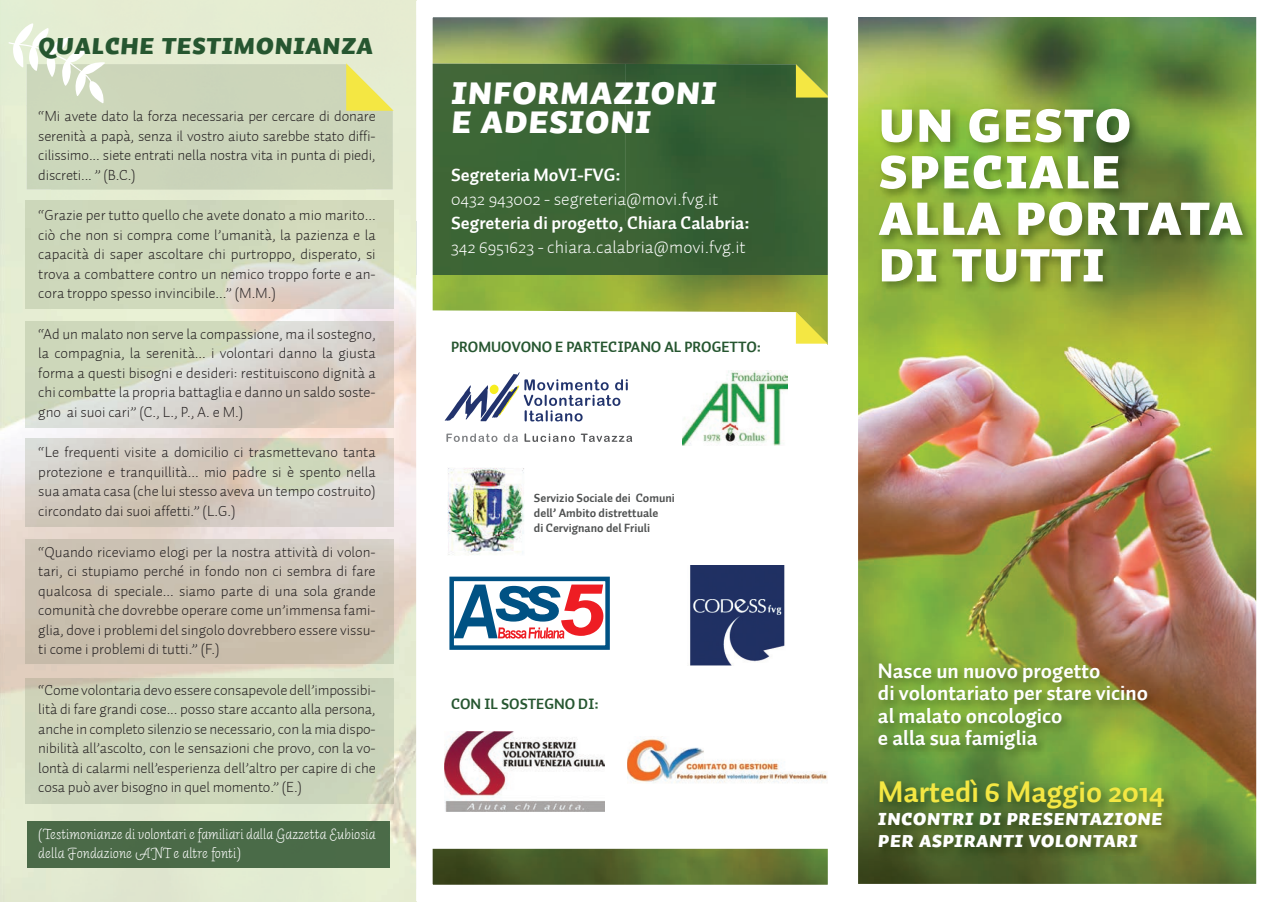
<style>
.page{position:relative;width:1272px;height:902px;background:#fff}
.page>*{position:absolute;margin:0;border:0;box-sizing:border-box;transform-origin:0 0}
.t1{font:60px/46.5px "Auto 2 Black Sm Cp";color:#fff}
.t2{font:40.5px/28.5px "Auto 2 Black Italic Sm Cp";color:#fff}
.t3{font:30px "Auto 2 Black Italic Sm Cp";color:#265630}
.t4{font:700 30px "Auto 3";color:#f4e743}
.t5{font:22.5px/22.5px "Auto 2 Black Italic Sm Cp";color:#fff}
.t6{font:700 21px/22.5px "Auto 3";color:#fff}
.t7{font:300 18px "Auto 3";color:#fff}
.t8{font:700 18px "Auto 3";color:#fff}
.t9{font:300 15px/19.5px "Auto 3";color:#231f20;text-align:justify}
.t10{font:italic 300 15px/19.5px "Auto 3";color:#fff}
.t11{font:700 15px "Auto 3";color:#265630}
.t12{font:700 12px/15px "Auto 3";color:#4f5151}
</style>
<div class="page">
<img style="left:0;top:105px;width:51px;height:796px">
<img style="left:365px;top:105px;width:51px;height:796px">
<img style="left:51px;top:309px;width:314px;height:12px">
<div style="left:51px;top:803px;width:314px;height:98px;background:#e2ead2"></div>
<img style="left:859px;top:17px;width:396px;height:866px">
<img style="left:433px;top:18px;width:394px;height:866px">
<img style="left:433px;top:64px;width:394px;height:210px">
<svg style="left:433px;top:310px;width:394px;height:538px"></svg>
<img style="left:874px;top:105px;width:380px;height:755px">
<svg style="left:524px;top:433px;width:108px;height:9px"></svg>
<svg style="left:446px;top:433px;width:72px;height:9px"></svg>
<svg style="left:444px;top:372px;width:183px;height:49px"></svg>
<img style="left:682px;top:371px;width:106px;height:74px">
<img style="left:447px;top:467px;width:77px;height:88px">
<img style="left:444px;top:731px;width:160px;height:80px">
<img style="left:627px;top:736px;width:200px;height:47px">
<img style="left:687px;top:565px;width:99px;height:100px">
<svg style="left:795px;top:312px;width:32px;height:31px"></svg>
<svg style="left:795px;top:64px;width:32px;height:33px"></svg>
<svg style="left:454px;top:584px;width:149px;height:54px"></svg>
<div style="left:449px;top:576px;width:161px;height:73px;border:4px solid #005284"></div>
<div style="left:27px;top:64px;width:366px;height:126px;background:#ccd5ba"></div>
<svg style="left:8px;top:23px;width:97px;height:80px"></svg>
<div style="left:28px;top:821px;width:361px;height:46px;background:#4b6b48"></div>
<svg style="left:346px;top:63px;width:47px;height:48px;background:#ece98a"></svg>
<img style="left:26px;top:200px;width:367px;height:109px">
<img style="left:26px;top:321px;width:367px;height:106px">
<img style="left:26px;top:438px;width:367px;height:88px">
<img style="left:26px;top:539px;width:367px;height:124px">
<div style="left:26px;top:678px;width:367px;height:125px;background:#cbd3ba"></div>
<h3 class="t3" style="left:38px;top:26px;width:337px">QUALCHE TESTIMONIANza</h3>
<p class="t9" style="left:38px;top:106px;width:339px">“Mi avete dato la forza necessaria per cercare di donare serenità a papà, senza il vostro aiuto sarebbe stato diffi&shy;cilissimo... siete entrati nella nostra vita in punta di piedi, discreti... ” (B.C.)</p>
<p class="t9" style="left:38px;top:205px;width:339px">“Grazie per tutto quello che avete donato a mio marito... ciò che non si compra come l’umanità, la pazienza e la capacità di saper ascoltare chi purtroppo, disperato, si trova a combattere contro un nemico troppo forte e an&shy;cora troppo spesso invincibile...” (M.M.)</p>
<p class="t9" style="left:38px;top:324px;width:339px">“Ad un malato non serve la compassione, ma il sostegno, la compagnia, la serenità... i volontari danno la giusta forma a questi bisogni e desideri: restituiscono dignità a chi combatte la propria battaglia e danno un saldo soste&shy;gno ai suoi cari” (C., L., P., A. e M.)</p>
<p class="t9" style="left:38px;top:442px;width:339px">“Le frequenti visite a domicilio ci trasmettevano tanta protezione e tranquillità... mio padre si è spento nella sua amata casa (che lui stesso aveva un tempo costruito) circondato dai suoi affetti.” (L.G.)</p>
<p class="t9" style="left:38px;top:541px;width:339px">“Quando riceviamo elogi per la nostra attività di volon&shy;tari, ci stupiamo perché in fondo non ci sembra di fare qualcosa di speciale... siamo parte di una sola grande comunità che dovrebbe operare come un’immensa fami&shy;glia, dove i problemi del singolo dovrebbero essere vissu&shy;ti come i problemi di tutti.” (F.)</p>
<p class="t9" style="left:38px;top:679px;width:339px">“Come volontaria devo essere consapevole dell’impossibi&shy;lità di fare grandi cose... posso stare accanto alla persona, anche in completo silenzio se necessario, con la mia dispo&shy;nibilità all’ascolto, con le sensazioni che provo, con la vo&shy;lontà di calarmi nell’esperienza dell’altro per capire di che cosa può aver bisogno in quel momento.” (E.)</p>
<p class="t10" style="left:38px;top:823px;width:339px">(Testimonianze di volontari e familiari dalla Gazzetta Eubiosia della Fondazione ANT e altre fonti)</p>
<h2 class="t2" style="left:451px;top:79px;width:268px">INFORMAZIONI<br>E ADESIONI</h2>
<p class="t8" style="left:451px;top:163px;width:171px">Segreteria MoVI-FVG:</p>
<p class="t7" style="left:451px;top:187px;width:269px">0432 943002 - segreteria@movi.fvg.it</p>
<p class="t8" style="left:451px;top:211px;width:300px">Segreteria di progetto, Chiara Calabria:</p>
<p class="t7" style="left:451px;top:235px;width:296px">342 6951623 - chiara.calabria@movi.fvg.it</p>
<p class="t11" style="left:451px;top:337px;width:312px">PROMUOVONO E PARTECIPANO AL PROGETTO:</p>
<p class="t12" style="left:534px;top:490px;width:142px">Servizio Sociale dei Comuni dell’ Ambito distrettuale<br>di Cervignano del Friuli</p>
<p class="t11" style="left:451px;top:694px;width:149px">CON IL SOSTEGNO DI:</p>
<h1 class="t1" style="left:878px;top:102px;width:367px">Un gesto speciale alla portata di tutti</h1>
<h3 class="t6" style="left:878px;top:659px;width:271px">Nasce un nuovo progetto<br>di volontariato per stare vicino al malato oncologico<br>e alla sua famiglia</h3>
<h3 class="t4" style="left:878px;top:772px;width:288px">Martedì 6 Maggio 2014</h3>
<h3 class="t5" style="left:878px;top:807px;width:286px">incontri di presentazione per aspiranti volontari</h3>
</div>
